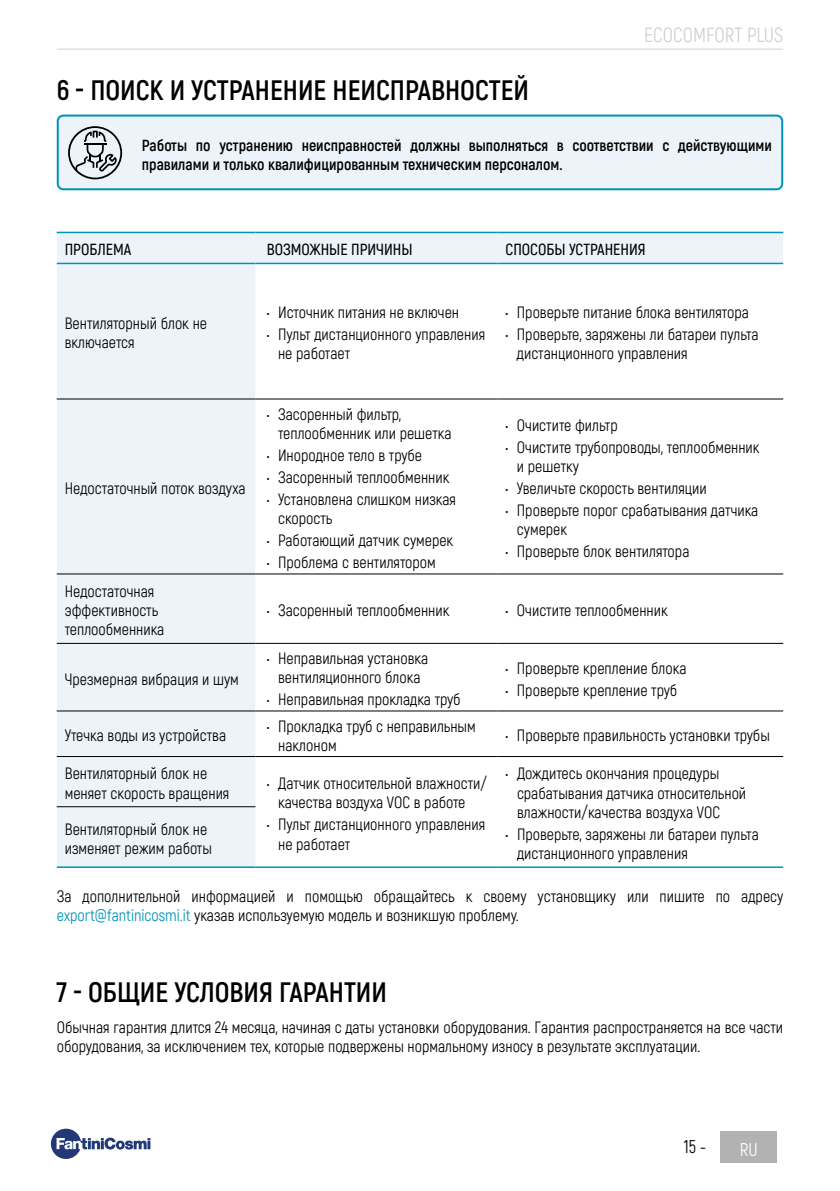
<style>
.page{position:relative;width:840px;height:1191px;background:#fff}
.page>*{position:absolute;margin:0;border:0;box-sizing:border-box;transform-origin:0 0}
.t1{font:700 28px "Akrobat";color:#000}
.t2{font:20px "Akrobat";color:#d0d0d0}
.t3{font:18px "Akrobat";color:#000}
.t4{font:18px "Akrobat";color:#fff}
.t5{font:16px/19.2px "Akrobat";color:#000}
.t6{font:700 16px/19.2px "Akrobat";color:#000}
.t7{font:600 16px "Akrobat";color:#000}
.s1{color:#0093ba}
</style>
<div class="page">
<hr style="left:57px;top:48px;width:725px;height:2px;background:#dadada">
<svg style="left:51px;top:1128px;width:99px;height:31px"></svg>
<div style="left:720px;top:1131px;width:56px;height:31px;background:#b3b2b2"></div>
<div style="left:58px;top:116px;width:723px;height:73px;background:#ecf4f9;border-radius:6px"></div>
<div style="left:57px;top:115px;width:725px;height:75px;border:2px solid #0093ba;border-radius:6px"></div>
<svg style="left:68px;top:126px;width:54px;height:53px"></svg>
<svg style="left:57px;top:233px;width:725px;height:633px"></svg>
<hr style="left:57px;top:232px;width:198px;height:1px;background:#0093ba">
<hr style="left:255px;top:232px;width:242px;height:1px;background:#0093ba">
<hr style="left:497px;top:232px;width:285px;height:1px;background:#0093ba">
<hr style="left:57px;top:263px;width:198px;height:1px;background:#0093ba">
<hr style="left:57px;top:399px;width:198px;height:1px;background:#000">
<hr style="left:57px;top:573px;width:198px;height:1px;background:#000">
<hr style="left:57px;top:643px;width:198px;height:1px;background:#000">
<hr style="left:57px;top:710px;width:198px;height:1px;background:#000">
<hr style="left:57px;top:756px;width:198px;height:1px;background:#000">
<hr style="left:255px;top:399px;width:242px;height:1px;background:#000">
<hr style="left:497px;top:399px;width:285px;height:1px;background:#000">
<hr style="left:255px;top:573px;width:242px;height:1px;background:#000">
<hr style="left:497px;top:573px;width:285px;height:1px;background:#000">
<hr style="left:255px;top:643px;width:242px;height:1px;background:#000">
<hr style="left:497px;top:643px;width:285px;height:1px;background:#000">
<hr style="left:255px;top:710px;width:242px;height:1px;background:#000">
<hr style="left:497px;top:710px;width:285px;height:1px;background:#000">
<hr style="left:255px;top:866px;width:242px;height:2px;background:#0093ba">
<hr style="left:497px;top:866px;width:285px;height:2px;background:#0093ba">
<hr style="left:255px;top:263px;width:242px;height:1px;background:#0093ba">
<hr style="left:497px;top:263px;width:285px;height:1px;background:#0093ba">
<hr style="left:255px;top:756px;width:242px;height:1px;background:#000">
<hr style="left:497px;top:756px;width:285px;height:1px;background:#000">
<hr style="left:57px;top:806px;width:198px;height:1px;background:#000">
<hr style="left:57px;top:866px;width:198px;height:2px;background:#0093ba">
<p class="t2" style="left:643px;top:23px;width:141px">ECOCOMFORT PLUS</p>
<h1 class="t1" style="left:57px;top:73px;width:473px">6 - ПОИСК И УСТРАНЕНИЕ НЕИСПРАВНОСТЕЙ</h1>
<p class="t6" style="left:142px;top:135px;width:631px">Работы по устранению неисправностей должны выполняться в соответствии с действующими правилами и только квалифицированным техническим персоналом.</p>
<p class="t7" style="left:65px;top:240px;width:68px">ПРОБЛЕМА</p>
<p class="t7" style="left:266px;top:240px;width:147px">ВОЗМОЖНЫЕ ПРИЧИНЫ</p>
<p class="t7" style="left:505px;top:240px;width:142px">СПОСОБЫ УСТРАНЕНИЯ</p>
<p class="t5" style="left:65px;top:314px;width:144px">Вентиляторный блок не включается</p>
<p class="t5" style="left:65px;top:479px;width:182px">Недостаточный поток воздуха</p>
<p class="t5" style="left:65px;top:582px;width:101px">Недостаточная эффективность теплообменника</p>
<p class="t5" style="left:65px;top:669px;width:175px">Чрезмерная вибрация и шум</p>
<p class="t5" style="left:266px;top:303px;width:194px">• Источник питания не включен</p>
<p class="t5" style="left:278px;top:325px;width:208px;text-indent:-11px">• Пульт дистанционного управления не работает</p>
<p class="t5" style="left:278px;top:404px;width:175px;text-indent:-11px">• Засоренный фильтр, теплообменник или решетка</p>
<p class="t5" style="left:266px;top:446px;width:157px">• Инородное тело в трубе</p>
<p class="t5" style="left:266px;top:468px;width:184px">• Засоренный теплообменник</p>
<p class="t5" style="left:278px;top:490px;width:179px;text-indent:-11px">• Установлена слишком низкая скорость</p>
<p class="t5" style="left:266px;top:531px;width:188px">• Работающий датчик сумерек</p>
<p class="t5" style="left:266px;top:553px;width:170px">• Проблема с вентилятором</p>
<p class="t5" style="left:505px;top:303px;width:245px">• Проверьте питание блока вентилятора</p>
<p class="t5" style="left:516px;top:325px;width:243px;text-indent:-11px">• Проверьте, заряжены ли батареи пульта дистанционного управления</p>
<p class="t5" style="left:505px;top:415px;width:114px">• Очистите фильтр</p>
<p class="t5" style="left:516px;top:437px;width:244px;text-indent:-11px">• Очистите трубопроводы, теплообменник и решетку</p>
<p class="t5" style="left:505px;top:479px;width:202px">• Увеличьте скорость вентиляции</p>
<p class="t5" style="left:516px;top:501px;width:243px;text-indent:-11px">• Проверьте порог срабатывания датчика сумерек</p>
<p class="t5" style="left:505px;top:542px;width:185px">• Проверьте блок вентилятора</p>
<p class="t5" style="left:266px;top:601px;width:184px">• Засоренный теплообменник</p>
<p class="t5" style="left:505px;top:601px;width:164px">• Очистите теплообменник</p>
<p class="t5" style="left:266px;top:649px;width:163px;text-align:center">• Неправильная установка вентиляционного блока</p>
<p class="t5" style="left:266px;top:690px;width:195px">• Неправильная прокладка труб</p>
<p class="t5" style="left:505px;top:658px;width:182px">• Проверьте крепление блока</p>
<p class="t5" style="left:505px;top:680px;width:173px">• Проверьте крепление труб</p>
<p class="t5" style="left:65px;top:726px;width:163px">Утечка воды из устройства</p>
<p class="t5" style="left:278px;top:716px;width:199px;text-indent:-11px">• Прокладка труб с неправильным наклоном</p>
<p class="t5" style="left:505px;top:726px;width:266px">• Проверьте правильность установки трубы</p>
<p class="t5" style="left:65px;top:764px;width:166px">Вентиляторный блок не меняет скорость вращения</p>
<p class="t5" style="left:278px;top:774px;width:210px;text-indent:-11px">• Датчик относительной влажности/ качества воздуха VOC в работе</p>
<p class="t5" style="left:278px;top:815px;width:208px;text-indent:-11px">• Пульт дистанционного управления не работает</p>
<p class="t5" style="left:516px;top:764px;width:231px;text-indent:-11px">• Дождитесь окончания процедуры срабатывания датчика относительной влажности/качества воздуха VOC</p>
<p class="t5" style="left:516px;top:824px;width:243px;text-indent:-11px">• Проверьте, заряжены ли батареи пульта дистанционного управления</p>
<p class="t5" style="left:65px;top:819px;width:148px">Вентиляторный блок не изменяет режим работы</p>
<p class="t5" style="left:57px;top:886px;width:727px">За дополнительной информацией и помощью обращайтесь к своему установщику или пишите по адресу <span class="s1">export@fantinicosmi.it</span> указав используемую модель и возникшую проблему.</p>
<h1 class="t1" style="left:57px;top:975px;width:331px">7 - ОБЩИЕ УСЛОВИЯ ГАРАНТИИ</h1>
<p class="t5" style="left:57px;top:1017px;width:727px">Обычная гарантия длится 24 месяца, начиная с даты установки оборудования. Гарантия распространяется на все части оборудования, за исключением тех, которые подвержены нормальному износу в результате эксплуатации.</p>
<p class="t3" style="left:683px;top:1135px;width:24px">15 -</p>
<p class="t4" style="left:739px;top:1138px;width:19px">RU</p>
</div>
